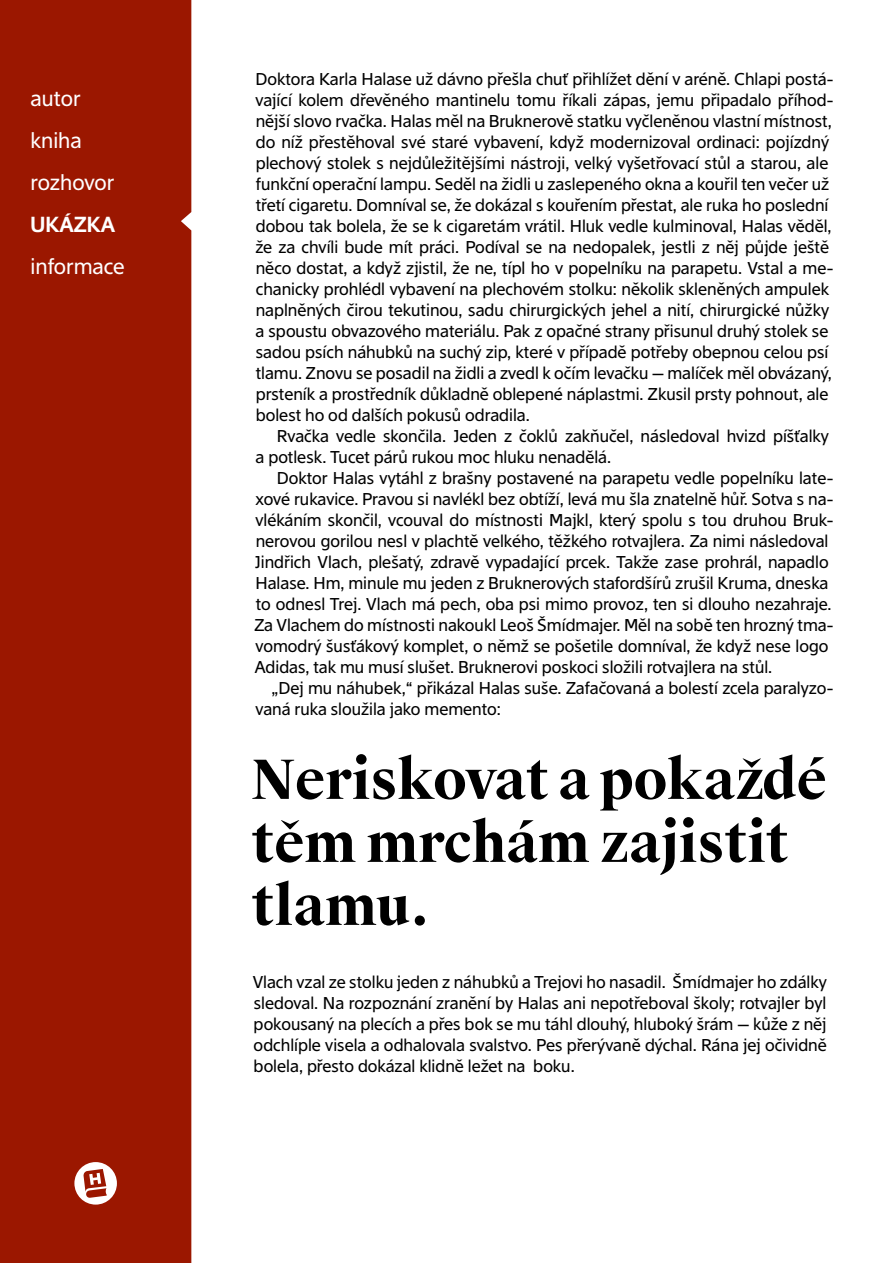
<style>
.page{position:relative;width:893px;height:1263px;background:#fff}
.page>*{position:absolute;margin:0;border:0;box-sizing:border-box;transform-origin:0 0}
.n__HLAVNÍ_NADPIS{font:700 54px/63px "Suisse Works";letter-spacing:-.005em;color:#000}
.n__obsah{font:21px "Suisse Sign";color:#fff}
.n__obsah-2{font:600 21px "Suisse Sign";color:#fff}
.n__TEXT_DO_BLOKU_BEZ{font:16.5px/21px "Suisse Sign";color:#000}
.n__TEXT_DO_BLOKU{font:16.5px/21px "Suisse Sign";color:#000}
</style>
<div class="page">
<div style="left:0;top:0;width:191px;height:1263px;background:#9b1700"></div>
<svg style="left:74px;top:1162px;width:43px;height:42px"></svg>
<p class="n__obsah" style="left:31px;top:86px;width:51px">autor</p>
<p class="n__obsah" style="left:31px;top:128px;width:53px">kniha</p>
<p class="n__obsah" style="left:31px;top:170px;width:85px">rozhovor</p>
<p class="n__obsah-2" style="left:31px;top:212px;width:86px">UKÁZKA</p>
<p class="n__obsah" style="left:31px;top:254px;width:96px">informace</p>
<p class="n__TEXT_DO_BLOKU_BEZ" style="left:255px;top:69px;width:579px">Doktora Karla Halase už dávno přešla chuť přihlížet dění v aréně. Chlapi postá&shy;vající kolem dřevěného mantinelu tomu říkali zápas, jemu připadalo příhod&shy;nější slovo rvačka. Halas měl na Bruknerově statku vyčleněnou vlastní místnost, do níž přestěhoval své staré vybavení, když modernizoval ordinaci: pojízdný plechový stolek s nejdůležitějšími nástroji, velký vyšetřovací stůl a starou, ale funkční operační lampu. Seděl na židli u zaslepeného okna a kouřil ten večer už třetí cigaretu. Domníval se, že dokázal s kouřením přestat, ale ruka ho poslední dobou tak bolela, že se k cigaretám vrátil. Hluk vedle kulminoval, Halas věděl, že za chvíli bude mít práci. Podíval se na nedopalek, jestli z něj půjde ještě něco dostat, a když zjistil, že ne, típl ho v popelníku na parapetu. Vstal a me&shy;chanicky prohlédl vybavení na plechovém stolku: několik skleněných ampulek naplněných čirou tekutinou, sadu chirurgických jehel a nití, chirurgické nůžky a spoustu obvazového materiálu. Pak z opačné strany přisunul druhý stolek se sadou psích náhubků na suchý zip, které v případě potřeby obepnou celou psí tlamu. Znovu se posadil na židli a zvedl k očím levačku — malíček měl obvázaný, prsteník a prostředník důkladně oblepené náplastmi. Zkusil prsty pohnout, ale bolest ho od dalších pokusů odradila.</p>
<p class="n__TEXT_DO_BLOKU" style="left:256px;top:426px;width:575px;text-indent:21px">Rvačka vedle skončila. Jeden z čoklů zakňučel, následoval hvizd píšťalky a potlesk. Tucet párů rukou moc hluku nenadělá.</p>
<p class="n__TEXT_DO_BLOKU" style="left:254px;top:468px;width:581px;text-indent:23px">Doktor Halas vytáhl z brašny postavené na parapetu vedle popelníku late&shy;xové rukavice. Pravou si navlékl bez obtíží, levá mu šla znatelně hůř. Sotva s na&shy;vlékáním skončil, vcouval do místnosti Majkl, který spolu s tou druhou Bruk&shy;nerovou gorilou nesl v plachtě velkého, těžkého rotvajlera. Za nimi následoval Jindřich Vlach, plešatý, zdravě vypadající prcek. Takže zase prohrál, napadlo Halase. Hm, minule mu jeden z Bruknerových stafordšírů zrušil Kruma, dneska to odnesl Trej. Vlach má pech, oba psi mimo provoz, ten si dlouho nezahraje.<br>Za Vlachem do místnosti nakoukl Leoš Šmídmajer. Měl na sobě ten hrozný tma&shy;vomodrý šusťákový komplet, o němž se pošetile domníval, že když nese logo Adidas, tak mu musí slušet. Bruknerovi poskoci složili rotvajlera na stůl.</p>
<p class="n__TEXT_DO_BLOKU" style="left:255px;top:678px;width:579px;text-indent:16px">„Dej mu náhubek,“ přikázal Halas suše. Zafačovaná a bolestí zcela paralyzo&shy;vaná ruka sloužila jako memento:</p>
<p class="n__HLAVNÍ_NADPIS" style="left:251px;top:749px;width:578px">Neriskovat a pokaždé těm mrchám zajistit tlamu.</p>
<p class="n__TEXT_DO_BLOKU_BEZ" style="left:253px;top:972px;width:576px;text-align:justify">Vlach vzal ze stolku jeden z náhubků a Trejovi ho nasadil. Šmídmajer ho zdálky sledoval. Na rozpoznání zranění by Halas ani nepotřeboval školy; rotvajler byl pokousaný na plecích a přes bok se mu táhl dlouhý, hluboký šrám — kůže z něj odchlíple visela a odhalovala svalstvo. Pes přerývaně dýchal. Rána jej očividně bolela, přesto dokázal klidně ležet na boku.</p>
</div>
